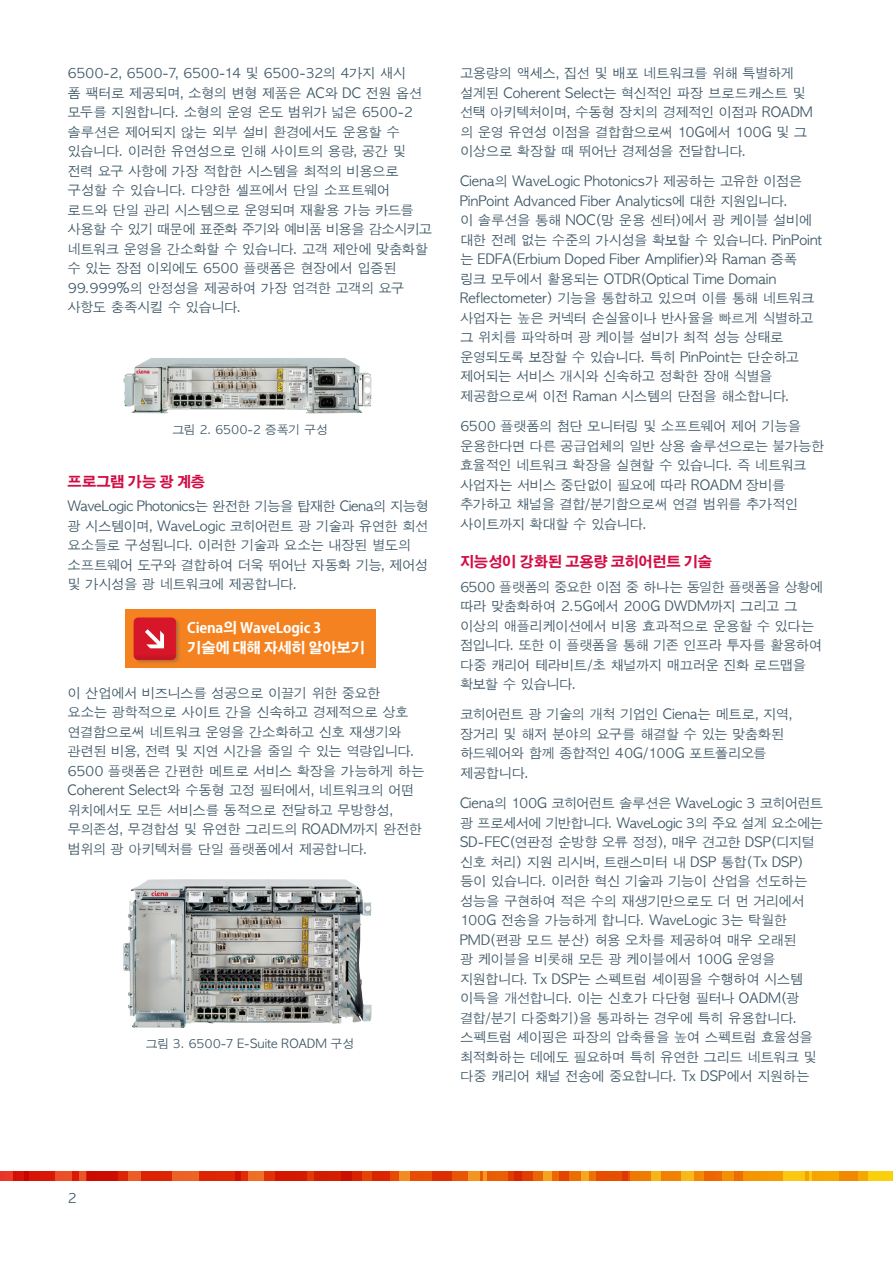
<style>
.page{position:relative;width:893px;height:1263px;background:#fff}
.page>*{position:absolute;margin:0;border:0;box-sizing:border-box;transform-origin:0 0}
.t1{font:700 14.25px/19.5px "Adobe Gothic Std";letter-spacing:-.015em;color:#fff}
.Headline_for_body_co{font:700 14.25px "Adobe Gothic Std";letter-spacing:-.015em;color:#d20d44}
.Body_Copy{font:13.5px/19.5px "Apple Gothic";letter-spacing:-.04em;color:#405968}
.Body_Copy-2{font:13.5px/19.5px "Apple Gothic";letter-spacing:-.01em;color:#405968}
.Figure_Caption{font:12px "Apple Gothic";color:#405968}
.Figure_Caption-2{font:12px "Apple Gothic";letter-spacing:-.02em;color:#405968}
</style>
<div class="page">
<img style="left:123px;top:358px;width:249px;height:55px">
<img style="left:123px;top:879px;width:249px;height:149px">
<div style="left:125px;top:609px;width:250px;height:59px;background:#f58220"></div>
<img style="left:133px;top:617px;width:47px;height:46px">
<div style="left:134px;top:618px;width:42px;height:42px;border:1px solid #d71729;border-radius:4px"></div>
<svg style="left:134px;top:619px;width:41px;height:41px;background:#d92f3f"></svg>
<svg style="left:248px;top:1171px;width:93px;height:9px"></svg>
<div style="left:275px;top:1171px;width:31px;height:9px;background:#d31800"></div>
<svg style="left:389px;top:1171px;width:21px;height:9px"></svg>
<svg style="left:483px;top:1171px;width:5px;height:9px"></svg>
<div style="left:488px;top:1171px;width:44px;height:9px;background:#eb5e04"></div>
<svg style="left:630px;top:1171px;width:31px;height:9px"></svg>
<svg style="left:410px;top:1171px;width:73px;height:9px"></svg>
<svg style="left:341px;top:1171px;width:48px;height:9px"></svg>
<svg style="left:79px;top:1171px;width:169px;height:9px"></svg>
<svg style="left:522px;top:1171px;width:37px;height:9px"></svg>
<svg style="left:808px;top:1171px;width:5px;height:9px"></svg>
<div style="left:813px;top:1171px;width:44px;height:9px;background:#f5a800"></div>
<svg style="left:840px;top:1171px;width:53px;height:9px"></svg>
<svg style="left:661px;top:1171px;width:33px;height:9px"></svg>
<svg style="left:694px;top:1171px;width:11px;height:9px"></svg>
<svg style="left:55px;top:1171px;width:24px;height:9px"></svg>
<svg style="left:117px;top:1171px;width:10px;height:9px"></svg>
<svg style="left:782px;top:1171px;width:26px;height:9px"></svg>
<div style="left:0;top:1171px;width:29px;height:9px;background:#e93929"></div>
<svg style="left:13px;top:1171px;width:42px;height:9px"></svg>
<svg style="left:559px;top:1171px;width:71px;height:9px"></svg>
<svg style="left:705px;top:1171px;width:77px;height:9px"></svg>
<svg style="left:433px;top:1171px;width:35px;height:9px"></svg>
<svg style="left:509px;top:1171px;width:13px;height:9px"></svg>
<div style="left:87px;top:1171px;width:30px;height:9px;background:#cb0c00"></div>
<div style="left:142px;top:1171px;width:29px;height:9px;background:#dc2305"></div>
<svg style="left:200px;top:1171px;width:40px;height:9px"></svg>
<p class="Body_Copy" style="left:68px;top:64px;width:366px">6500-2, 6500-7, 6500-14 및 6500-32의 4가지 새시<br>폼 팩터로 제공되며, 소형의 변형 제품은 AC와 DC 전원 옵션 모두를 지원합니다. 소형의 운영 온도 범위가 넓은 6500-2 솔루션은 제어되지 않는 외부 설비 환경에서도 운용할 수 있습니다. 이러한 유연성으로 인해 사이트의 용량, 공간 및 전력 요구 사항에 가장 적합한 시스템을 최적의 비용으로 구성할 수 있습니다. 다양한 셀프에서 단일 소프트웨어 로드와 단일 관리 시스템으로 운영되며 재활용 가능 카드를 사용할 수 있기 때문에 표준화 주기와 예비품 비용을 감소시키고 네트워크 운영을 간소화할 수 있습니다. 고객 제안에 맞춤화할 수 있는 장점 이외에도 6500 플랫폼은 현장에서 입증된<br>99.999%의 안정성을 제공하여 가장 엄격한 고객의 요구 사항도 충족시킬 수 있습니다.</p>
<p class="Figure_Caption-2" style="left:172px;top:423px;width:157px">그림 2. 6500-2 증폭기 구성</p>
<p class="Headline_for_body_co" style="left:68px;top:473px;width:139px">프로그램 가능 광 계층</p>
<p class="Body_Copy" style="left:68px;top:497px;width:363px">WaveLogic Photonics는 완전한 기능을 탑재한 Ciena의 지능형 광 시스템이며, WaveLogic 코히어런트 광 기술과 유연한 회선 요소들로 구성됩니다. 이러한 기술과 요소는 내장된 별도의 소프트웨어 도구와 결합하여 더욱 뛰어난 자동화 기능, 제어성 및 가시성을 광 네트워크에 제공합니다.</p>
<p class="t1" style="left:187px;top:619px;width:179px">Ciena의 WaveLogic 3 기술에 대해 자세히 알아보기</p>
<p class="Body_Copy" style="left:68px;top:683px;width:359px">이 산업에서 비즈니스를 성공으로 이끌기 위한 중요한<br>요소는 광학적으로 사이트 간을 신속하고 경제적으로 상호 연결함으로써 네트워크 운영을 간소화하고 신호 재생기와 관련된 비용, 전력 및 지연 시간을 줄일 수 있는 역량입니다.<br>6500 플랫폼은 간편한 메트로 서비스 확장을 가능하게 하는<br>Coherent Select와 수동형 고정 필터에서, 네트워크의 어떤 위치에서도 모든 서비스를 동적으로 전달하고 무방향성, 무의존성, 무경합성 및 유연한 그리드의 ROADM까지 완전한 범위의 광 아키텍처를 단일 플랫폼에서 제공합니다.</p>
<p class="Figure_Caption" style="left:146px;top:1037px;width:210px">그림 3. 6500-7 E-Suite ROADM 구성</p>
<p class="Body_Copy" style="left:460px;top:64px;width:354px">고용량의 액세스, 집선 및 배포 네트워크를 위해 특별하게 설계된 Coherent Select는 혁신적인 파장 브로드캐스트 및 선택 아키텍처이며, 수동형 장치의 경제적인 이점과 ROADM 의 운영 유연성 이점을 결합함으로써 10G에서 100G 및 그 이상으로 확장할 때 뛰어난 경제성을 전달합니다.</p>
<p class="Body_Copy-2" style="left:460px;top:172px;width:364px">Ciena의 WaveLogic Photonics가 제공하는 고유한 이점은 PinPoint Advanced Fiber Analytics에 대한 지원입니다.<br>이 솔루션을 통해 NOC(망 운용 센터)에서 광 케이블 설비에 대한 전례 없는 수준의 가시성을 확보할 수 있습니다. PinPoint 는 EDFA(Erbium Doped Fiber Amplifier)와 Raman 증폭 링크 모두에서 활용되는 OTDR(Optical Time Domain Reflectometer) 기능을 통합하고 있으며 이를 통해 네트워크 사업자는 높은 커넥터 손실율이나 반사율을 빠르게 식별하고 그 위치를 파악하며 광 케이블 설비가 최적 성능 상태로 운영되도록 보장할 수 있습니다. 특히 PinPoint는 단순하고 제어되는 서비스 개시와 신속하고 정확한 장애 식별을 제공함으로써 이전 Raman 시스템의 단점을 해소합니다.</p>
<p class="Body_Copy" style="left:460px;top:417px;width:366px">6500 플랫폼의 첨단 모니터링 및 소프트웨어 제어 기능을 운용한다면 다른 공급업체의 일반 상용 솔루션으로는 불가능한 효율적인 네트워크 확장을 실현할 수 있습니다. 즉 네트워크 사업자는 서비스 중단없이 필요에 따라 ROADM 장비를 추가하고 채널을 결합/분기함으로써 연결 범위를 추가적인 사이트까지 확대할 수 있습니다.</p>
<p class="Headline_for_body_co" style="left:460px;top:553px;width:254px">지능성이 강화된 고용량 코히어런트 기술</p>
<p class="Body_Copy" style="left:460px;top:577px;width:365px">6500 플랫폼의 중요한 이점 중 하나는 동일한 플랫폼을 상황에 따라 맞춤화하여 2.5G에서 200G DWDM까지 그리고 그 이상의 애플리케이션에서 비용 효과적으로 운용할 수 있다는 점입니다. 또한 이 플랫폼을 통해 기존 인프라 투자를 활용하여 다중 캐리어 테라비트/초 채널까지 매끄러운 진화 로드맵을 확보할 수 있습니다.</p>
<p class="Body_Copy" style="left:460px;top:705px;width:334px">코히어런트 광 기술의 개척 기업인 Ciena는 메트로, 지역, 장거리 및 해저 분야의 요구를 해결할 수 있는 맞춤화된 하드웨어와 함께 종합적인 40G/100G 포트폴리오를 제공합니다.</p>
<p class="Body_Copy" style="left:460px;top:794px;width:365px">Ciena의 100G 코히어런트 솔루션은 WaveLogic 3 코히어런트 광 프로세서에 기반합니다. WaveLogic 3의 주요 설계 요소에는<br>SD-FEC(연판정 순방향 오류 정정), 매우 견고한 DSP(디지털 신호 처리) 지원 리시버, 트랜스미터 내 DSP 통합(Tx DSP) 등이 있습니다. 이러한 혁신 기술과 기능이 산업을 선도하는 성능을 구현하여 적은 수의 재생기만으로도 더 먼 거리에서<br>100G 전송을 가능하게 합니다. WaveLogic 3는 탁월한<br>PMD(편광 모드 분산) 허용 오차를 제공하여 매우 오래된<br>광 케이블을 비롯해 모든 광 케이블에서 100G 운영을 지원합니다. Tx DSP는 스펙트럼 셰이핑을 수행하여 시스템 이득을 개선합니다. 이는 신호가 다단형 필터나 OADM(광 결합/분기 다중화기)을 통과하는 경우에 특히 유용합니다. 스펙트럼 셰이핑은 파장의 압축률을 높여 스펙트럼 효율성을 최적화하는 데에도 필요하며 특히 유연한 그리드 네트워크 및 다중 캐리어 채널 전송에 중요합니다. Tx DSP에서 지원하는</p>
<p class="Body_Copy" style="left:68px;top:1189px;width:11px">2</p>
</div>
